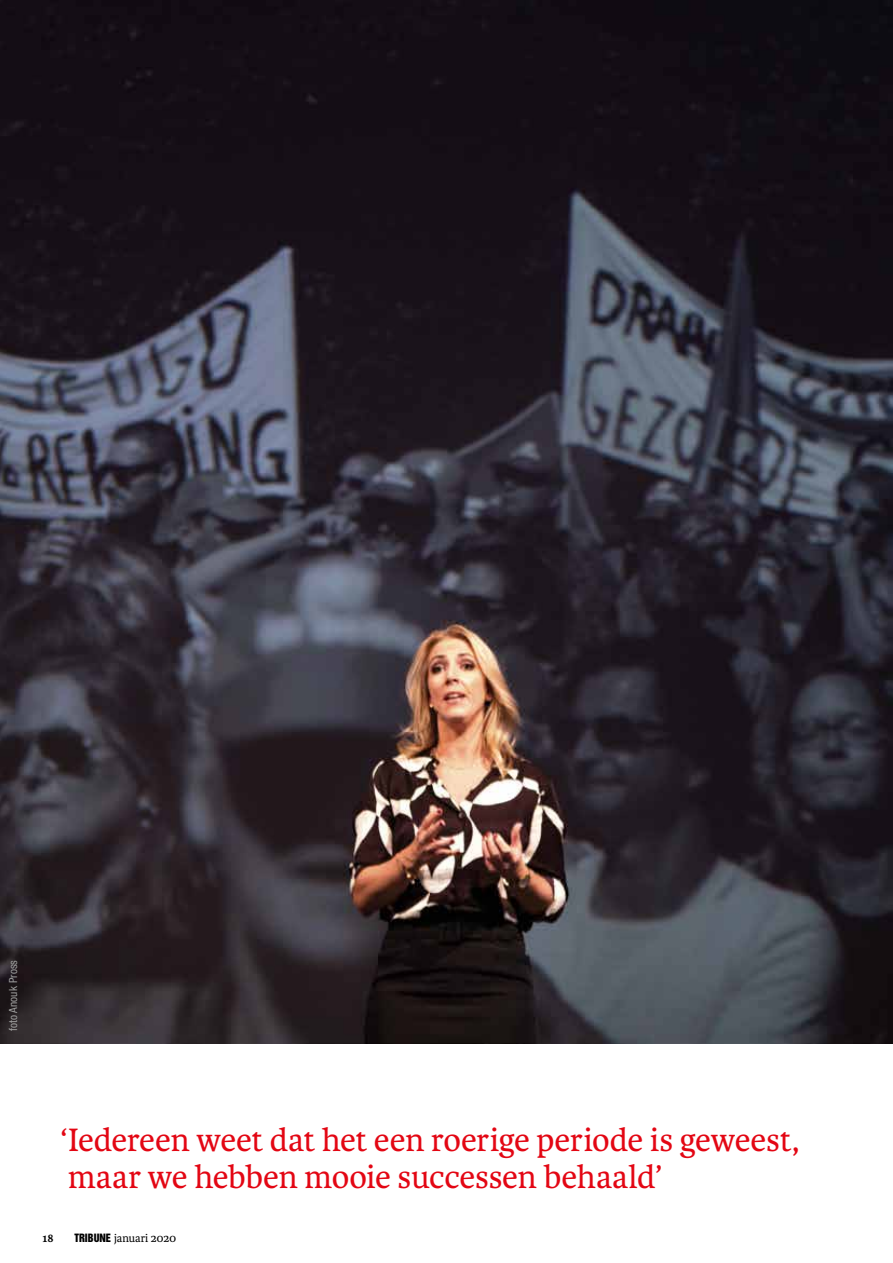
<style>
.page{position:relative;width:893px;height:1263px;background:#fff}
.page>*{position:absolute;margin:0;border:0;box-sizing:border-box;transform-origin:0 0}
.t1{font:34.5px/37.5px "Karmina";letter-spacing:-.005em;color:#e30613}
.t2{font:12px "Karmina";color:#000}
.t3{font:700 12px "Karmina";color:#000}
.t4{font:condensed 11.25px "Helvetica Neue LT Pro";letter-spacing:.01em;color:#9d9d9c}
.s1{font-family:"Helvetica Inserat LT Std";font-size:10.5px}
</style>
<div class="page">
<img style="left:0;top:0;width:893px;height:1044px">
<p class="t4" style="left:7px;top:1031px;width:73px;rotate:-90deg">foto Anouk Pross</p>
<p class="t1" style="left:61px;top:1121px;width:741px">‘Iedereen weet dat het een roerige periode is geweest, maar we hebben mooie successen behaald’</p>
<p class="t3" style="left:43px;top:1231px;width:13px">18</p>
<p class="t2" style="left:74px;top:1231px;width:103px"><span class="s1">TRIBUNE</span> januari 2020</p>
</div>
